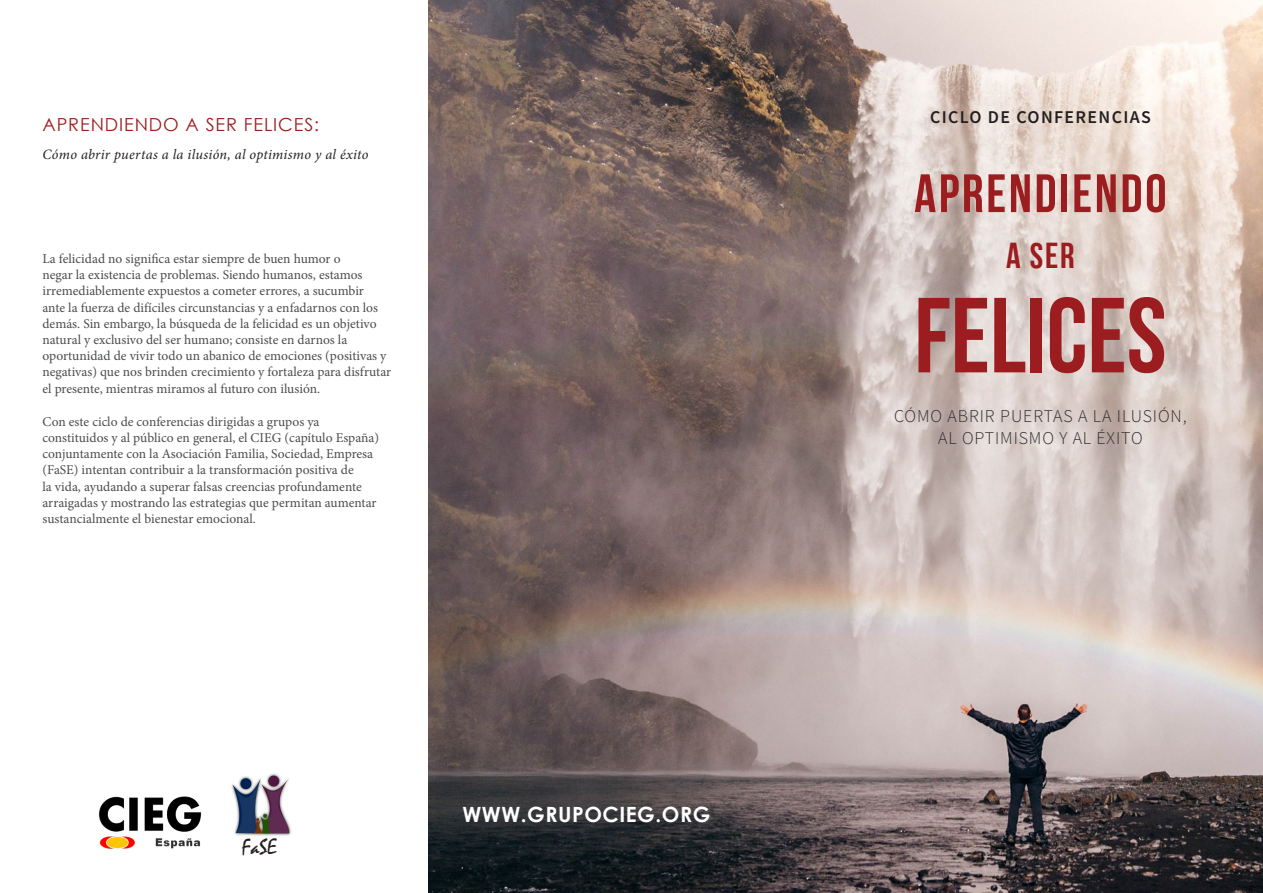
<style>
.page{position:relative;width:1263px;height:893px;background:#fff}
.page>*{position:absolute;margin:0;border:0;box-sizing:border-box;transform-origin:0 0}
.t1{font:106.35px "Bebas Neue";color:#9b1d1f}
.t2{font:54px "Bebas Neue";letter-spacing:.05em;color:#9b1d1f}
.t3{font:36px "Bebas Neue";color:#9b1d1f}
.t4{font:22.35px "Mistral";color:#231f20}
.t5{font:700 21px "Century Gothic";letter-spacing:.025em;color:#fff}
.t6{font:300 18px/21.6px "Source Sans Pro";letter-spacing:.05em;color:#312f30;text-align:center}
.t7{font:18px "Century Gothic";letter-spacing:.05em;color:#9b1d1f}
.t8{font:600 18px "Source Sans Pro";letter-spacing:.075em;color:#231f20}
.t9{font:italic 14.25px "Minion Pro";letter-spacing:.015em;color:#231f20}
.t10{font:13.5px/16.2px "Minion Pro";color:#4b4c4d}
</style>
<div class="page">
<img style="left:428px;top:0;width:835px;height:893px">
<img style="left:231px;top:773px;width:60px;height:63px">
<img style="left:99px;top:796px;width:103px;height:53px">
<p class="t7" style="left:43px;top:112px;width:278px">APRENDIENDO A SER FELICES:</p>
<p class="t9" style="left:43px;top:145px;width:327px">Cómo abrir puertas a la ilusión, al optimismo y al éxito</p>
<p class="t10" style="left:43px;top:251px;width:350px">La felicidad no significa estar siempre de buen humor o<br>negar la existencia de problemas. Siendo humanos, estamos irremediablemente expuestos a cometer errores, a sucumbir<br>ante la fuerza de difíciles circunstancias y a enfadarnos con los demás. Sin embargo, la búsqueda de la felicidad es un objetivo natural y exclusivo del ser humano; consiste en darnos la oportunidad de vivir todo un abanico de emociones (positivas y negativas) que nos brinden crecimiento y fortaleza para disfrutar el presente, mientras miramos al futuro con ilusión.</p>
<p class="t10" style="left:43px;top:413px;width:338px">Con este ciclo de conferencias dirigidas a grupos ya constituidos y al público en general, el CIEG (capítulo España) conjuntamente con la Asociación Familia, Sociedad, Empresa (FaSE) intentan contribuir a la transformación positiva de<br>la vida, ayudando a superar falsas creencias profundamente arraigadas y mostrando las estrategias que permitan aumentar sustancialmente el bienestar emocional.</p>
<p class="t4" style="left:242px;top:834px;width:37px">FaSE</p>
<p class="t5" style="left:462px;top:798px;width:249px">WWW.GRUPOCIEG.ORG</p>
<p class="t8" style="left:930px;top:106px;width:222px">CICLO DE CONFERENCIAS</p>
<p class="t2" style="left:914px;top:164px;width:254px">APRENDIENDO</p>
<p class="t3" style="left:1006px;top:235px;width:70px">A SER</p>
<p class="t1" style="left:914px;top:277px;width:254px">FELICES</p>
<p class="t6" style="left:894px;top:406px;width:294px">CÓMO ABRIR PUERTAS A LA ILUSIÓN,<br>AL OPTIMISMO Y AL ÉXITO</p>
</div>
